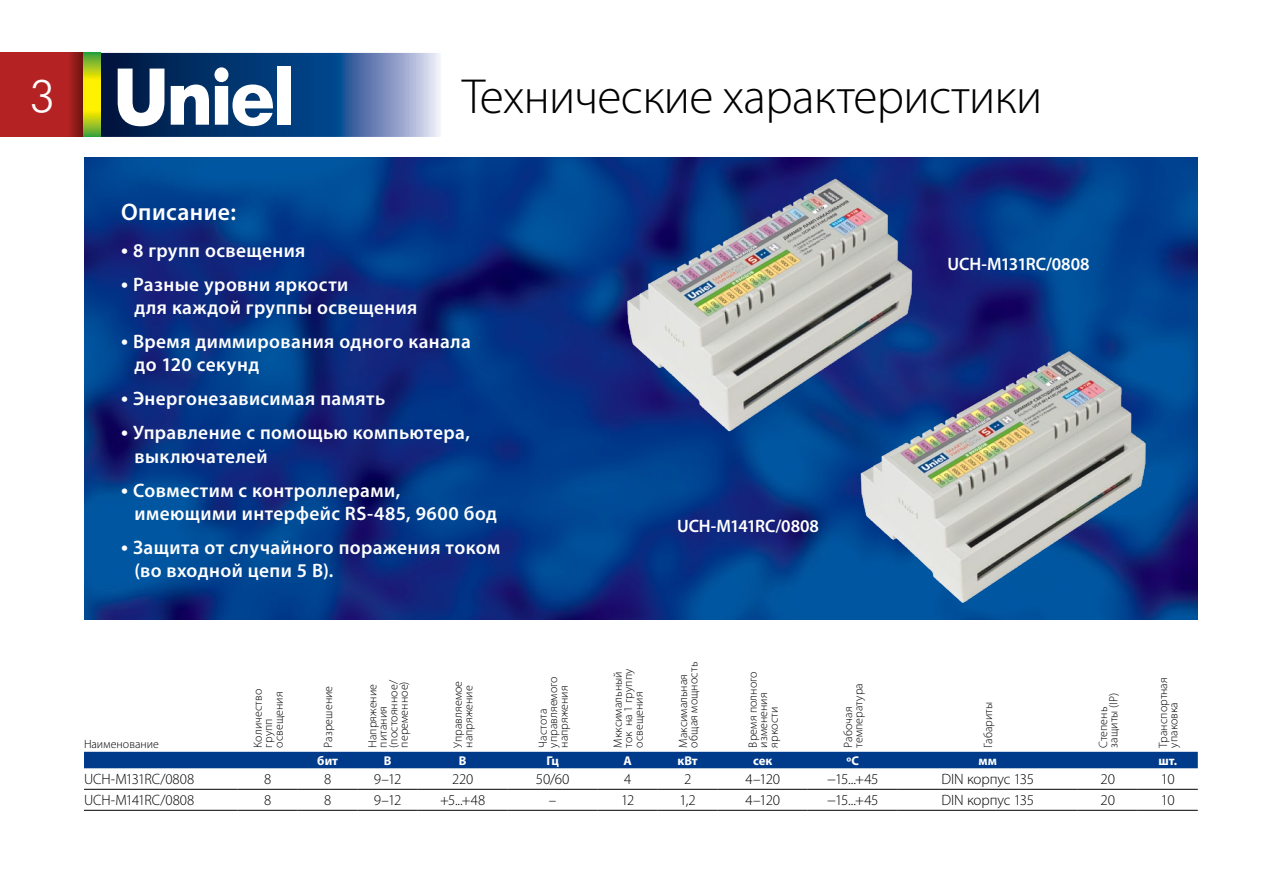
<style>
.page{position:relative;width:1263px;height:893px;background:#fff}
.page>*{position:absolute;margin:0;border:0;box-sizing:border-box;transform-origin:0 0}
.t1{font:300 49.5px "Myriad Pro";letter-spacing:-.015em;color:#000}
.t2{font:45px "Futuris Light C";color:#fff}
.t3{font:600 24px "Myriad Pro";letter-spacing:.02em;color:#fff}
.t4{font:600 19.5px/23.4px "Myriad Pro";letter-spacing:.02em;color:#fff}
.t5{font:600 18px "Myriad Pro";letter-spacing:-.01em;color:#fff}
.t6{font:300 15px "Myriad Pro";letter-spacing:-.015em;color:#000}
.t7{font:700 12.75px "Myriad Pro";letter-spacing:-.005em;color:#fff}
.t8{font:300 12px/10.5px "Myriad Pro";letter-spacing:.005em;color:#000}
.s1{font-size:22.5px}
</style>
<div class="page">
<svg style="left:101px;top:53px;width:339px;height:84px;background:#3c6193"></svg>
<svg style="left:118px;top:69px;width:46px;height:57px"></svg>
<svg style="left:171px;top:67px;width:102px;height:59px"></svg>
<div style="left:277px;top:66px;width:13px;height:59px;background:#fff"></div>
<svg style="left:0;top:53px;width:84px;height:84px;background:#ae2221"></svg>
<svg style="left:84px;top:53px;width:17px;height:84px"></svg>
<img style="left:84px;top:158px;width:1113px;height:462px">
<div style="left:84px;top:752px;width:1114px;height:16px;background:#003b8b"></div>
<hr style="left:84px;top:789px;width:154px;height:1px;background:#000">
<hr style="left:238px;top:789px;width:60px;height:1px;background:#000">
<hr style="left:298px;top:789px;width:60px;height:1px;background:#000">
<hr style="left:358px;top:789px;width:60px;height:1px;background:#000">
<hr style="left:418px;top:789px;width:90px;height:1px;background:#000">
<hr style="left:508px;top:789px;width:90px;height:1px;background:#000">
<hr style="left:598px;top:789px;width:60px;height:1px;background:#000">
<hr style="left:658px;top:789px;width:60px;height:1px;background:#000">
<hr style="left:718px;top:789px;width:90px;height:1px;background:#000">
<hr style="left:808px;top:789px;width:90px;height:1px;background:#000">
<hr style="left:898px;top:789px;width:180px;height:1px;background:#000">
<hr style="left:1078px;top:789px;width:60px;height:1px;background:#000">
<hr style="left:1138px;top:789px;width:60px;height:1px;background:#000">
<hr style="left:84px;top:810px;width:154px;height:1px;background:#000">
<hr style="left:238px;top:810px;width:60px;height:1px;background:#000">
<hr style="left:298px;top:810px;width:60px;height:1px;background:#000">
<hr style="left:358px;top:810px;width:60px;height:1px;background:#000">
<hr style="left:418px;top:810px;width:90px;height:1px;background:#000">
<hr style="left:508px;top:810px;width:90px;height:1px;background:#000">
<hr style="left:598px;top:810px;width:60px;height:1px;background:#000">
<hr style="left:658px;top:810px;width:60px;height:1px;background:#000">
<hr style="left:718px;top:810px;width:90px;height:1px;background:#000">
<hr style="left:808px;top:810px;width:90px;height:1px;background:#000">
<hr style="left:898px;top:810px;width:180px;height:1px;background:#000">
<hr style="left:1078px;top:810px;width:60px;height:1px;background:#000">
<hr style="left:1138px;top:810px;width:60px;height:1px;background:#000">
<img style="left:577px;top:174px;width:362px;height:263px">
<img style="left:819px;top:344px;width:361px;height:276px">
<h2 class="t2" style="left:30px;top:74px;width:26px">3</h2>
<h1 class="t1" style="left:462px;top:70px;width:582px">Технические характеристики</h1>
<h3 class="t3" style="left:121px;top:197px;width:116px">Описание:</h3>
<h3 class="t4" style="left:121px;top:238px;width:186px"><span class="s1">•</span> 8 групп освещения</h3>
<h3 class="t4" style="left:135px;top:272px;width:284px;text-indent:-13px"><span class="s1">•</span> Разные уровни яркости<br>для каждой группы освещения</h3>
<h3 class="t4" style="left:135px;top:329px;width:338px;text-indent:-13px"><span class="s1">•</span> Время диммирования одного канала до 120 секунд</h3>
<h3 class="t4" style="left:121px;top:387px;width:266px"><span class="s1">•</span> Энергонезависимая память</h3>
<h3 class="t4" style="left:135px;top:420px;width:337px;text-indent:-13px"><span class="s1">•</span> Управление с помощью компьютера, выключателей</h3>
<h3 class="t4" style="left:135px;top:478px;width:364px;text-indent:-13px"><span class="s1">•</span> Совместим с контроллерами, имеющими интерфейс RS-485, 9600 бод</h3>
<h3 class="t4" style="left:135px;top:535px;width:367px;text-indent:-13px"><span class="s1">•</span> Защита от случайного поражения током (во входной цепи 5 В).</h3>
<h3 class="t5" style="left:677px;top:514px;width:144px">UCH-M141RC/0808</h3>
<p class="t8" style="left:84px;top:738px;width:77px">Наименование</p>
<p class="t8" style="left:253px;top:747px;width:60px;rotate:-90deg">Количество групп освещения</p>
<p class="t8" style="left:323px;top:747px;width:63px;rotate:-90deg">Разрешение</p>
<p class="t8" style="left:367px;top:747px;width:69px;rotate:-90deg">Напряжение питания (постоянное/ переменное)</p>
<p class="t8" style="left:453px;top:747px;width:68px;rotate:-90deg">Управляемое напряжение</p>
<p class="t8" style="left:538px;top:747px;width:73px;rotate:-90deg">Частота управляемого напряжения</p>
<p class="t8" style="left:613px;top:747px;width:80px;rotate:-90deg">Мкксимальный ток на 1 группу освещения</p>
<p class="t8" style="left:678px;top:747px;width:87px;rotate:-90deg">Максимальная общая мощность</p>
<p class="t8" style="left:748px;top:747px;width:78px;rotate:-90deg">Время полного изменения яркости</p>
<p class="t8" style="left:843px;top:747px;width:66px;rotate:-90deg">Рабочая температура</p>
<h3 class="t5" style="left:947px;top:252px;width:144px">UCH-M131RC/0808</h3>
<p class="t8" style="left:983px;top:747px;width:47px;rotate:-90deg">Габариты</p>
<p class="t8" style="left:1098px;top:747px;width:56px;rotate:-90deg">Степень защиты (IP)</p>
<p class="t8" style="left:1158px;top:747px;width:72px;rotate:-90deg">Транспортная упаковка</p>
<p class="t7" style="left:317px;top:752px;width:22px">бит</p>
<p class="t7" style="left:384px;top:752px;width:9px">В</p>
<p class="t7" style="left:459px;top:752px;width:9px">В</p>
<p class="t7" style="left:546px;top:752px;width:14px">Гц</p>
<p class="t7" style="left:623px;top:752px;width:10px">А</p>
<p class="t7" style="left:678px;top:752px;width:22px">кВт</p>
<p class="t7" style="left:753px;top:752px;width:21px">сек</p>
<p class="t7" style="left:846px;top:752px;width:14px">oС</p>
<p class="t7" style="left:979px;top:752px;width:20px">мм</p>
<p class="t7" style="left:1158px;top:752px;width:20px">шт.</p>
<p class="t6" style="left:84px;top:771px;width:112px">UCH-M131RC/0808</p>
<p class="t6" style="left:264px;top:771px;width:9px">8</p>
<p class="t6" style="left:324px;top:771px;width:9px">8</p>
<p class="t6" style="left:374px;top:771px;width:29px">9–12</p>
<p class="t6" style="left:452px;top:771px;width:23px">220</p>
<p class="t6" style="left:536px;top:771px;width:35px">50/60</p>
<p class="t6" style="left:624px;top:771px;width:9px">4</p>
<p class="t6" style="left:684px;top:771px;width:9px">2</p>
<p class="t6" style="left:745px;top:771px;width:36px">4–120</p>
<p class="t6" style="left:827px;top:771px;width:53px">−15...+45</p>
<p class="t6" style="left:941px;top:771px;width:94px">DIN корпус 135</p>
<p class="t6" style="left:1100px;top:771px;width:16px">20</p>
<p class="t6" style="left:1161px;top:771px;width:15px">10</p>
<p class="t6" style="left:84px;top:792px;width:112px">UCH-M141RC/0808</p>
<p class="t6" style="left:264px;top:792px;width:9px">8</p>
<p class="t6" style="left:324px;top:792px;width:9px">8</p>
<p class="t6" style="left:374px;top:792px;width:29px">9–12</p>
<p class="t6" style="left:440px;top:792px;width:47px">+5...+48</p>
<p class="t6" style="left:549px;top:792px;width:9px">–</p>
<p class="t6" style="left:621px;top:792px;width:15px">12</p>
<p class="t6" style="left:679px;top:792px;width:18px">1,2</p>
<p class="t6" style="left:745px;top:792px;width:36px">4–120</p>
<p class="t6" style="left:827px;top:792px;width:53px">−15...+45</p>
<p class="t6" style="left:941px;top:792px;width:94px">DIN корпус 135</p>
<p class="t6" style="left:1100px;top:792px;width:16px">20</p>
<p class="t6" style="left:1161px;top:792px;width:15px">10</p>
</div>
